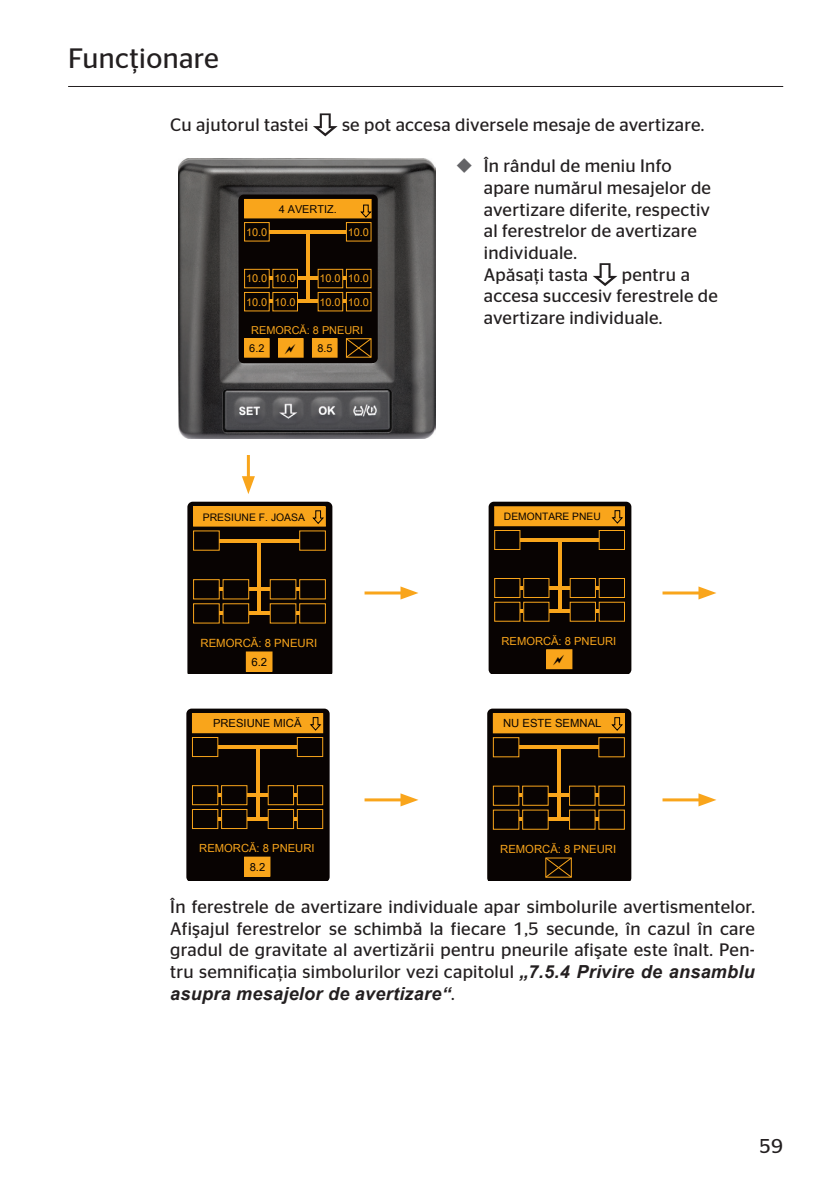
<style>
.page{position:relative;width:840px;height:1191px;background:#fff}
.page>*{position:absolute;margin:0;border:0;box-sizing:border-box;transform-origin:0 0}
.t1{font:28px "Continental Stag Sans";letter-spacing:.015em;color:#231f20}
.t2{font:20px "Continental Stag Sans";color:#231f20}
.t3{font:18px/21.6px "Continental Stag Sans";letter-spacing:.015em;color:#231f20}
.t4{font:italic 700 18px "Arial";letter-spacing:.015em;color:#231f20}
.t5{font:11.4px "Arial Unicode MS";color:#f9a51b}
.t6{font:11.4px "Arial Unicode MS";color:#080302}
.t7{font:11.2px "Arial Unicode MS";color:#f9a51b}
.t8{font:11.2px "Arial Unicode MS";color:#080302}
.t9{font:10.8px "Arial Unicode MS";color:#f9a51b}
.t10{font:10.8px "Arial Unicode MS";color:#080302}
.t11{font:10.4px "Arial Unicode MS";color:#080302}
.t12{font:10.2px "Arial Unicode MS";color:#080302}
.s1{font-family:"Arial";font-weight:700;font-style:italic}
.s2{font-family:"Continental Stag Sans";font-weight:400;font-style:normal}
</style>
<div class="page">
<hr style="left:68px;top:86px;width:714px;height:1px;background:#231f20">
<svg style="left:313px;top:113px;width:24px;height:23px"></svg>
<img style="left:178px;top:158px;width:257px;height:280px">
<div style="left:238px;top:194px;width:139px;height:169px;background:#080302;border-radius:5px"></div>
<hr style="left:256px;top:230px;width:103px;height:4px;background:#f9a51b">
<hr style="left:256px;top:276px;width:103px;height:4px;background:#f9a51b">
<hr style="left:306px;top:230px;width:3px;height:50px;background:#f9a51b">
<div style="left:346px;top:222px;width:25px;height:19px;background:#080302"></div>
<div style="left:346px;top:222px;width:25px;height:19px;border:1px solid #f9a51b"></div>
<div style="left:244px;top:199px;width:127px;height:19px;background:#f9a51b"></div>
<div style="left:244px;top:222px;width:25px;height:19px;background:#080302"></div>
<div style="left:244px;top:222px;width:25px;height:19px;border:1px solid #f9a51b"></div>
<div style="left:346px;top:269px;width:25px;height:19px;background:#080302"></div>
<div style="left:346px;top:269px;width:25px;height:19px;border:1px solid #f9a51b"></div>
<div style="left:318px;top:269px;width:24px;height:19px;background:#080302"></div>
<div style="left:317px;top:269px;width:26px;height:19px;border:1px solid #f9a51b"></div>
<div style="left:244px;top:269px;width:25px;height:19px;background:#080302"></div>
<div style="left:244px;top:269px;width:25px;height:19px;border:1px solid #f9a51b"></div>
<div style="left:273px;top:269px;width:24px;height:19px;background:#080302"></div>
<div style="left:272px;top:269px;width:26px;height:19px;border:1px solid #f9a51b"></div>
<hr style="left:256px;top:299px;width:103px;height:4px;background:#f9a51b">
<hr style="left:306px;top:253px;width:3px;height:50px;background:#f9a51b">
<div style="left:346px;top:292px;width:25px;height:19px;background:#080302"></div>
<div style="left:346px;top:292px;width:25px;height:19px;border:1px solid #f9a51b"></div>
<div style="left:318px;top:292px;width:24px;height:19px;background:#080302"></div>
<div style="left:317px;top:292px;width:26px;height:19px;border:1px solid #f9a51b"></div>
<div style="left:244px;top:292px;width:25px;height:19px;background:#080302"></div>
<div style="left:244px;top:292px;width:25px;height:19px;border:1px solid #f9a51b"></div>
<div style="left:244px;top:339px;width:25px;height:18px;background:#f9a51b"></div>
<div style="left:244px;top:338px;width:25px;height:20px;border:1px solid #f9a51b"></div>
<div style="left:273px;top:292px;width:24px;height:19px;background:#080302"></div>
<div style="left:272px;top:292px;width:26px;height:19px;border:1px solid #f9a51b"></div>
<div style="left:312px;top:339px;width:25px;height:18px;background:#f9a51b"></div>
<div style="left:312px;top:338px;width:25px;height:20px;border:1px solid #f9a51b"></div>
<svg style="left:345px;top:338px;width:27px;height:20px"></svg>
<div style="left:278px;top:339px;width:25px;height:18px;background:#f9a51b"></div>
<div style="left:278px;top:338px;width:25px;height:20px;border:1px solid #f9a51b"></div>
<svg style="left:360px;top:204px;width:12px;height:14px"></svg>
<svg style="left:593px;top:263px;width:24px;height:23px"></svg>
<svg style="left:187px;top:502px;width:145px;height:171px;background:#392407"></svg>
<svg style="left:186px;top:708px;width:143px;height:172px;background:#392408"></svg>
<svg style="left:487px;top:708px;width:144px;height:172px;background:#39250a"></svg>
<hr style="left:247px;top:455px;width:3px;height:27px;background:#f9a51b">
<svg style="left:242px;top:476px;width:13px;height:18px"></svg>
<hr style="left:364px;top:591px;width:42px;height:3px;background:#f9a51b">
<svg style="left:400px;top:586px;width:18px;height:13px"></svg>
<hr style="left:662px;top:591px;width:41px;height:3px;background:#f9a51b">
<svg style="left:698px;top:586px;width:18px;height:13px"></svg>
<hr style="left:364px;top:798px;width:42px;height:3px;background:#f9a51b">
<svg style="left:400px;top:793px;width:18px;height:13px"></svg>
<hr style="left:662px;top:798px;width:41px;height:3px;background:#f9a51b">
<svg style="left:698px;top:793px;width:18px;height:13px"></svg>
<svg style="left:488px;top:502px;width:143px;height:171px;background:#382308"></svg>
<h1 class="t1" style="left:68px;top:42px;width:152px">Funcţionare</h1>
<p class="t3" style="left:170px;top:113px;width:140px">Cu ajutorul tastei</p>
<p class="t3" style="left:342px;top:113px;width:363px">se pot accesa diversele mesaje de avertizare.</p>
<p class="t10" style="left:278px;top:201px;width:60px">4 AVERTIZ.</p>
<p class="t9" style="left:246px;top:224px;width:23px">10.0</p>
<p class="t9" style="left:347px;top:224px;width:23px">10.0</p>
<p class="t9" style="left:246px;top:271px;width:51px">10.0 10.0</p>
<p class="t9" style="left:319px;top:271px;width:51px">10.0 10.0</p>
<p class="t9" style="left:246px;top:294px;width:23px">10.0</p>
<p class="t10" style="left:249px;top:340px;width:17px">6.2</p>
<p class="t10" style="left:317px;top:340px;width:17px">8.5</p>
<p class="t9" style="left:274px;top:294px;width:23px">10.0</p>
<p class="t9" style="left:319px;top:294px;width:51px">10.0 10.0</p>
<p class="t9" style="left:251px;top:322px;width:113px">REMORCĂ: 8 PNEURI</p>
<p class="t3" style="left:483px;top:155px;width:229px">În rândul de meniu Info apare numărul mesajelor de avertizare diferite, respectiv al ferestrelor de avertizare individuale.<br>Apăsaţi tasta</p>
<p class="t3" style="left:483px;top:263px;width:235px;text-indent:138px">pentru a accesa succesiv ferestrele de avertizare individuale.</p>
<p class="t11" style="left:203px;top:509px;width:104px">PRESIUNE F. JOASA</p>
<p class="t12" style="left:503px;top:509px;width:98px">DEMONTARE PNEU</p>
<p class="t5" style="left:200px;top:634px;width:118px">REMORCĂ: 8 PNEURI</p>
<p class="t6" style="left:251px;top:653px;width:17px">6.2</p>
<p class="t7" style="left:501px;top:633px;width:116px">REMORCĂ: 8 PNEURI</p>
<p class="t8" style="left:213px;top:715px;width:90px">PRESIUNE MICĂ</p>
<p class="t8" style="left:503px;top:715px;width:100px">NU ESTE SEMNAL</p>
<p class="t7" style="left:199px;top:840px;width:117px">REMORCĂ: 8 PNEURI</p>
<p class="t8" style="left:249px;top:858px;width:17px">8.2</p>
<p class="t7" style="left:500px;top:841px;width:117px">REMORCĂ: 8 PNEURI</p>
<p class="t3" style="left:170px;top:896px;width:586px;text-align:justify">În ferestrele de avertizare individuale apar simbolurile avertismentelor.<br>Afişajul ferestrelor se schimbă la fiecare 1,5 secunde, în cazul în care gradul de gravitate al avertizării pentru pneurile afişate este înalt. Pen&shy;tru semnificaţia simbolurilor vezi capitolul <span class="s1">„7.5.4 Privire de ansamblu</span></p>
<p class="t4" style="left:170px;top:981px;width:286px">asupra mesajelor de avertizare“<span class="s2">.</span></p>
<p class="t2" style="left:758px;top:1134px;width:25px">59</p>
</div>
